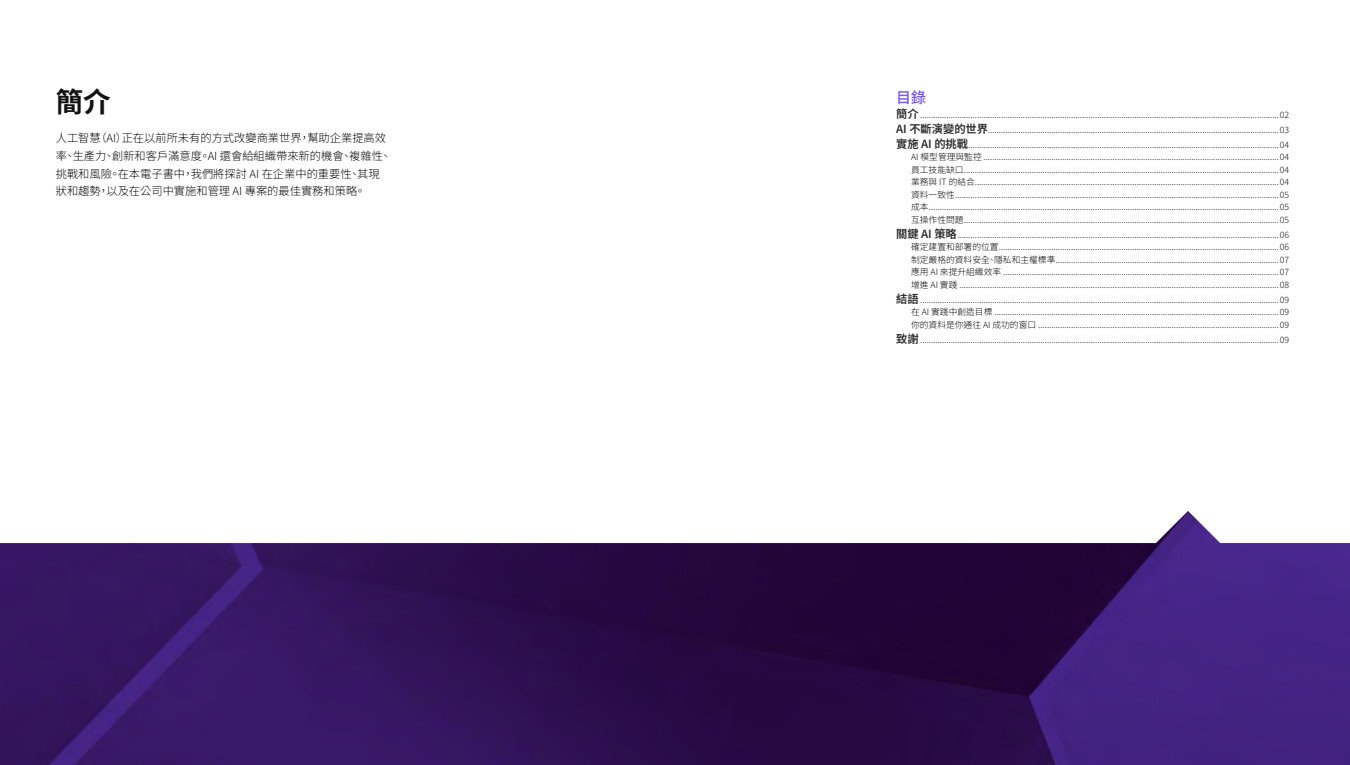
<style>
.page{position:relative;width:1350px;height:765px;background:#fff}
.page>*{position:absolute;margin:0;border:0;box-sizing:border-box;transform-origin:0 0}
.t1{font:700 27.5px "Noto Sans TC";color:#131313}
.t2{font:500 15px "Noto Sans TC";color:#7855fa}
.t3{font:300 11.25px/17.5px "Noto Sans TC";color:#131313}
.t4{font:300 8.75px/12.5px "Noto Sans TC";color:#131313;text-align:justify}
.s1{font-weight:600;font-size:11.25px;color:#2c2c2c}
</style>
<div class="page">
<img style="left:0;top:511px;width:1350px;height:254px">
<h1 class="t1" style="left:56px;top:87px;width:56px">簡介</h1>
<p class="t3" style="left:56px;top:130px;width:337px">人工智慧（AI）正在以前所未有的方式改變商業世界，幫助企業提高效率、生產力、創新和客戶滿意度。AI 還會給組織帶來新的機會、複雜性、挑戰和風險。在本電子書中，我們將探討 AI 在企業中的重要性、其現狀和趨勢，以及在公司中實施和管理 AI 專案的最佳實務和策略。</p>
<h2 class="t2" style="left:896px;top:89px;width:31px">目錄</h2>
<p class="t4" style="left:896px;top:107px;width:395px;line-height:15px"><span class="s1">簡介</span> ....................................................................................................................................................................02<br><span class="s1">AI 不斷演變的世界</span>.....................................................................................................................................03<span class="s1">實施 AI 的挑戰</span>..............................................................................................................................................04</p>
<p class="t4" style="left:911px;top:151px;width:380px">AI 模型管理與監控 .......................................................................................................................................04員工技能缺口................................................................................................................................................04業務與 IT 的結合...........................................................................................................................................04資料一致性....................................................................................................................................................05成本................................................................................................................................................................05互操作性問題................................................................................................................................................05</p>
<p class="t4" style="left:911px;top:228px;width:380px;text-indent:-15px"><span class="s1">關鍵 AI 策略</span>...................................................................................................................................................06確定建置和部署的位置................................................................................................................................06制定嚴格的資料安全、隱私和主權標準......................................................................................................07應用 AI 來提升組織效率 ..............................................................................................................................07增進 AI 實踐 ..................................................................................................................................................08</p>
<p class="t4" style="left:911px;top:293px;width:380px;text-indent:-15px"><span class="s1">結語</span> ....................................................................................................................................................................09在 AI 實踐中創造目標 ..................................................................................................................................09你的資料是你通往 AI 成功的窗口 ..............................................................................................................09</p>
<p class="t4" style="left:896px;top:333px;width:395px"><span class="s1">致謝</span> ....................................................................................................................................................................09</p>
</div>
